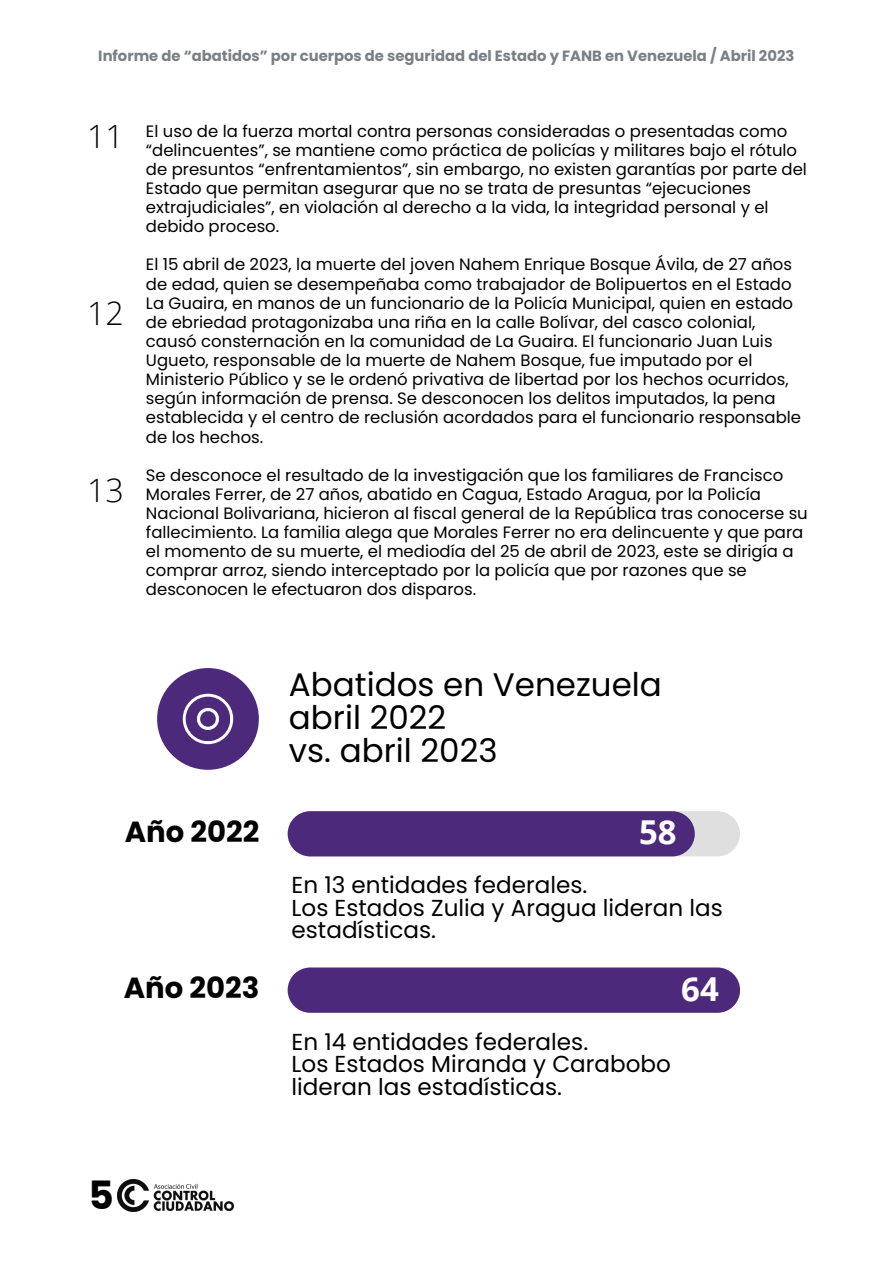
<style>
.page{position:relative;width:893px;height:1264px;background:#fff}
.page>*{position:absolute;margin:0;border:0;box-sizing:border-box;transform-origin:0 0}
.t1{font:700 39px "Poppins";color:#000}
.t2{font:700 32.85px "Open Sans";color:#fff}
.t3{font:32.55px "Poppins";color:#000}
.t4{font:300 32.1px "Open Sans";color:#000}
.t5{font:700 29.1px "Poppins";color:#000}
.t6{font:23.1px/22.5px "Poppins";color:#000}
.t7{font:16.5px/19px "Poppins";color:#000}
.t8{font:700 14.7px "Poppins";color:#7a7f84}
</style>
<div class="page">
<img style="left:117px;top:1179px;width:116px;height:32px">
<svg style="left:157px;top:668px;width:102px;height:101px"></svg>
<div style="left:200px;top:711px;width:16px;height:15px;background:#4d297b;border-radius:50%"></div>
<div style="left:287px;top:811px;width:453px;height:45px;background:#dfdfdf;border-radius:23px"></div>
<div style="left:287px;top:811px;width:407px;height:45px;background:#4d297b;border-radius:23px"></div>
<div style="left:287px;top:967px;width:453px;height:45px;background:#4d297b;border-radius:23px"></div>
<p class="t8" style="left:98px;top:45px;width:697px">Informe de “abatidos” por cuerpos de seguridad del Estado y FANB en Venezuela / Abril 2023</p>
<p class="t4" style="left:87px;top:114px;width:38px">11</p>
<p class="t4" style="left:87px;top:291px;width:38px">12</p>
<p class="t4" style="left:87px;top:467px;width:38px">13</p>
<p class="t7" style="left:146px;top:121px;width:662px">El uso de la fuerza mortal contra personas consideradas o presentadas como “delincuentes”, se mantiene como práctica de policías y militares bajo el rótulo de presuntos “enfrentamientos”, sin embargo, no existen garantías por parte del Estado que permitan asegurar que no se trata de presuntas “ejecuciones extrajudiciales”, en violación al derecho a la vida, la integridad personal y el debido proceso.</p>
<p class="t7" style="left:146px;top:255px;width:656px">El 15 abril de 2023, la muerte del joven Nahem Enrique Bosque Ávila, de 27 años de edad, quien se desempeñaba como trabajador de Bolipuertos en el Estado La Guaira, en manos de un funcionario de la Policía Municipal, quien en estado de ebriedad protagonizaba una riña en la calle Bolívar, del casco colonial, causó consternación en la comunidad de La Guaira. El funcionario Juan Luis Ugueto, responsable de la muerte de Nahem Bosque, fue imputado por el Ministerio Público y se le ordenó privativa de libertad por los hechos ocurridos, según información de prensa. Se desconocen los delitos imputados, la pena establecida y el centro de reclusión acordados para el funcionario responsable de los hechos.</p>
<p class="t7" style="left:146px;top:465px;width:663px">Se desconoce el resultado de la investigación que los familiares de Francisco Morales Ferrer, de 27 años, abatido en Cagua, Estado Aragua, por la Policía Nacional Bolivariana, hicieron al fiscal general de la República tras conocerse su fallecimiento. La familia alega que Morales Ferrer no era delincuente y que para el momento de su muerte, el mediodía del 25 de abril de 2023, este se dirigía a comprar arroz, siendo interceptado por la policía que por razones que se desconocen le efectuaron dos disparos.</p>
<p class="t3" style="left:289px;top:662px;width:374px">Abatidos en Venezuela</p>
<p class="t3" style="left:289px;top:694px;width:159px">abril 2022</p>
<p class="t3" style="left:289px;top:727px;width:210px">vs. abril 2023</p>
<p class="t5" style="left:125px;top:811px;width:136px">Año 2022</p>
<p class="t2" style="left:639px;top:808px;width:39px">58</p>
<p class="t6" style="left:291px;top:873px;width:297px">En 13 entidades federales.</p>
<p class="t6" style="left:291px;top:896px;width:432px">Los Estados Zulia y Aragua lideran las estadísticas.</p>
<p class="t2" style="left:681px;top:966px;width:39px">64</p>
<p class="t6" style="left:291px;top:1030px;width:298px">En 14 entidades federales.</p>
<p class="t6" style="left:291px;top:1052px;width:381px">Los Estados Miranda y Carabobo lideran las estadísticas.</p>
<p class="t5" style="left:124px;top:967px;width:137px">Año 2023</p>
<p class="t1" style="left:88px;top:1167px;width:27px">5</p>
</div>
